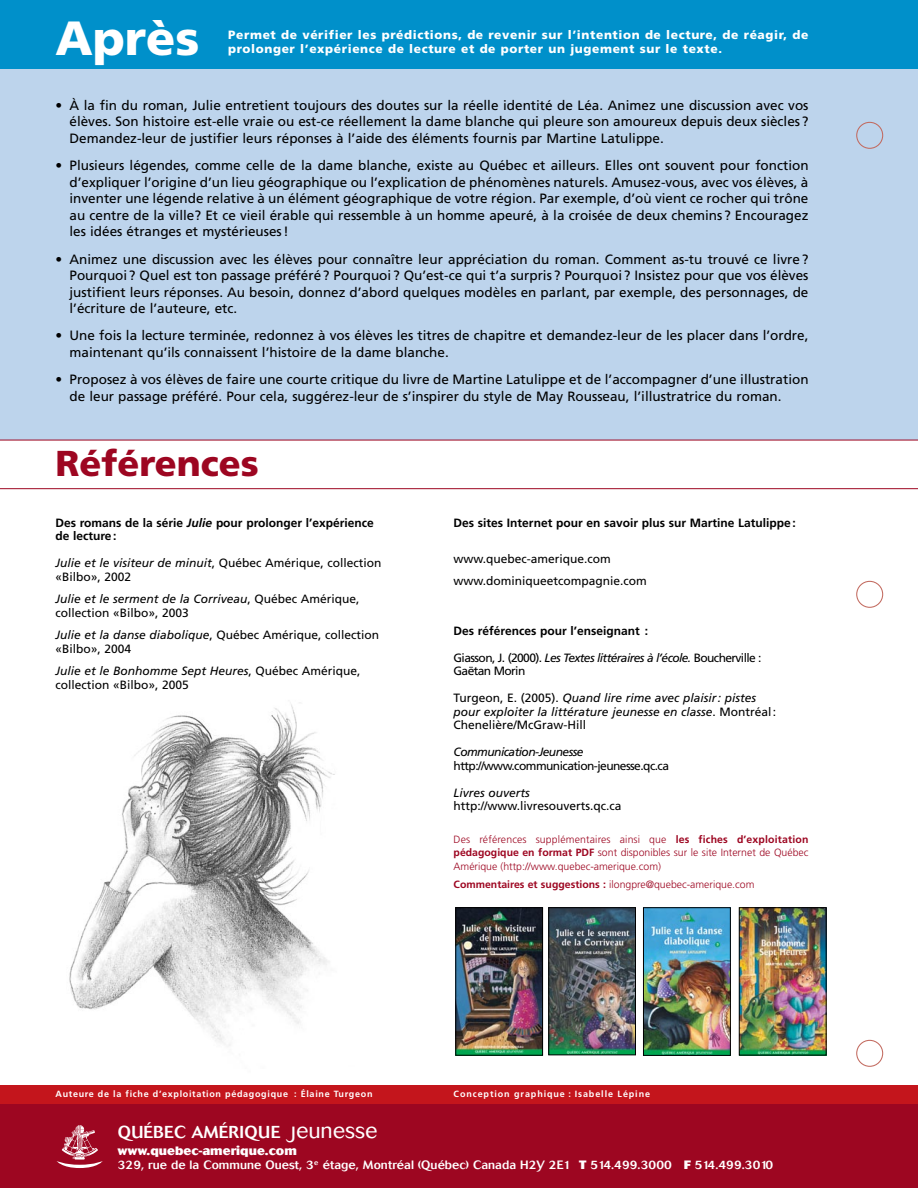
<style>
.page{position:relative;width:918px;height:1188px;background:#fff}
.page>*{position:absolute;margin:0;border:0;box-sizing:border-box;transform-origin:0 0}
.t1{font:900 48px "Frutiger";color:#fff}
.t2{font:900 36px "Frutiger";color:#9d0621}
.t3{font:500 17.1px "Cosmos";letter-spacing:.02em;color:#fff}
.t4{font:13.5px/16.5px "Frutiger";color:#000;text-align:justify}
.t5{font:12px/13.5px "Frutiger";color:#000}
.t6{font:700 12px/13.5px "Frutiger";color:#000}
.t7{font:900 12px "Frutiger";letter-spacing:.05em;color:#fff}
.t8{font:italic 12px/13.5px "Frutiger";color:#000}
.t9{font:500 12px/14.4px "Cosmos";letter-spacing:.005em;color:#fff}
.t10{font:12px/13.5px "Frutiger";letter-spacing:-.05em;color:#000}
.t11{font:12px "Frutiger";letter-spacing:-.045em;color:#000}
.t12{font:italic 12px "Frutiger";letter-spacing:-.045em;color:#000}
.t13{font:300 10.5px/13.5px "Frutiger";color:#9d0621;text-align:justify}
.t14{font:700 9px "Frutiger";letter-spacing:.075em;color:#fff}
.t15{font:700 9px "Frutiger";letter-spacing:.1em;color:#fff}
.s1{font-style:italic}
.s2{font-style:normal}
.s3{font-weight:700}
.s4{font-weight:300;font-size:21.75px}
.s5{font-weight:800}
</style>
<div class="page">
<div style="left:0;top:58px;width:918px;height:573px;background:#bdd4ec"></div>
<div style="left:0;top:440px;width:918px;height:485px;background:#fff"></div>
<div style="left:0;top:1087px;width:918px;height:101px;background:#9d0621"></div>
<svg style="left:57px;top:1125px;width:46px;height:43px"></svg>
<div style="left:0;top:1086px;width:918px;height:18px;background:#c4151c"></div>
<img style="left:69px;top:702px;width:266px;height:344px">
<div style="left:0;top:0;width:918px;height:69px;background:#0090ca"></div>
<svg style="left:0;top:440px;width:918px;height:49px"></svg>
<img style="left:458px;top:910px;width:83px;height:143px">
<div style="left:456px;top:908px;width:87px;height:147px;border:1px solid #000"></div>
<img style="left:551px;top:910px;width:83px;height:143px">
<div style="left:549px;top:908px;width:87px;height:147px;border:1px solid #000"></div>
<img style="left:645px;top:910px;width:84px;height:144px">
<div style="left:643px;top:908px;width:88px;height:148px;border:1px solid #000"></div>
<img style="left:741px;top:910px;width:83px;height:143px">
<div style="left:739px;top:908px;width:87px;height:147px;border:1px solid #000"></div>
<div style="left:856px;top:1040px;width:27px;height:27px;border:1px solid #c2695e;border-radius:50%"></div>
<div style="left:856px;top:581px;width:27px;height:27px;border:1px solid #c2695e;border-radius:50%"></div>
<div style="left:856px;top:122px;width:27px;height:27px;border:1px solid #c2695e;border-radius:50%"></div>
<h1 class="t1" style="left:56px;top:9px;width:146px">Après</h1>
<p class="t7" style="left:228px;top:27px;width:582px">Permet de vérifier les prédictions, de revenir sur l’intention de lecture, de réagir, de</p>
<p class="t7" style="left:228px;top:42px;width:495px">prolonger l’expérience de lecture et de porter un jugement sur le texte.</p>
<p class="t4" style="left:70px;top:97px;width:740px;text-indent:-14px">• À la fin du roman, Julie entretient toujours des doutes sur la réelle identité de Léa. Animez une discussion avec vos élèves. Son histoire est-elle vraie ou est-ce réellement la dame blanche qui pleure son amoureux depuis deux siècles?<br>Demandez-leur de justifier leurs réponses à l’aide des éléments fournis par Martine Latulippe.</p>
<p class="t4" style="left:70px;top:157px;width:741px;text-indent:-14px">• Plusieurs légendes, comme celle de la dame blanche, existe au Québec et ailleurs. Elles ont souvent pour fonction d’expliquer l’origine d’un lieu géographique ou l’explication de phénomènes naturels. Amusez-vous, avec vos élèves, à inventer une légende relative à un élément géographique de votre région. Par exemple, d’où vient ce rocher qui trône au centre de la ville? Et ce vieil érable qui ressemble à un homme apeuré, à la croisée de deux chemins? Encouragez les idées étranges et mystérieuses!</p>
<p class="t4" style="left:70px;top:250px;width:740px;text-indent:-14px">• Animez une discussion avec les élèves pour connaître leur appréciation du roman. Comment as-tu trouvé ce livre?<br>Pourquoi ? Quel est ton passage préféré? Pourquoi ? Qu’est-ce qui t’a surpris ? Pourquoi ? Insistez pour que vos élèves justifient leurs réponses. Au besoin, donnez d’abord quelques modèles en parlant, par exemple, des personnages, de l’écriture de l’auteure, etc.</p>
<p class="t4" style="left:70px;top:327px;width:740px;text-indent:-14px">• Une fois la lecture terminée, redonnez à vos élèves les titres de chapitre et demandez-leur de les placer dans l’ordre, maintenant qu’ils connaissent l’histoire de la dame blanche.</p>
<p class="t4" style="left:70px;top:371px;width:741px;text-indent:-14px">• Proposez à vos élèves de faire une courte critique du livre de Martine Latulippe et de l’accompagner d’une illustration de leur passage préféré. Pour cela, suggérez-leur de s’inspirer du style de May Rousseau, l’illustratrice du roman.</p>
<h2 class="t2" style="left:56px;top:441px;width:205px">Références</h2>
<p class="t6" style="left:56px;top:516px;width:320px">Des romans de la série <span class="s1">Julie</span> pour prolonger l’expérience de lecture:</p>
<p class="t5" style="left:56px;top:556px;width:328px"><span class="s1">Julie et le visiteur de minuit</span>, Québec Amérique, collection «Bilbo», 2002</p>
<p class="t5" style="left:56px;top:592px;width:306px"><span class="s1">Julie et le serment de la Corriveau</span>, Québec Amérique, collection «Bilbo», 2003</p>
<p class="t5" style="left:56px;top:628px;width:325px"><span class="s1">Julie et la danse diabolique</span>, Québec Amérique, collection «Bilbo», 2004</p>
<p class="t5" style="left:56px;top:664px;width:307px"><span class="s1">Julie et le Bonhomme Sept Heures</span>, Québec Amérique, collection «Bilbo», 2005</p>
<p class="t6" style="left:454px;top:516px;width:344px">Des sites I nternet pour en savoir plus sur Martine Latulippe:</p>
<p class="t5" style="left:454px;top:547px;width:195px;line-height:22.5px">www.quebec-amerique.com www.dominiqueetcompagnie.com</p>
<p class="t6" style="left:454px;top:624px;width:196px">Des références pour l’enseignant :</p>
<p class="t10" style="left:454px;top:651px;width:310px">Giasson, J. (2000). <span class="s1">Les Textes littéraires à l’école.</span> Boucherville :<br>Gaëtan Morin</p>
<p class="t8" style="left:454px;top:691px;width:324px"><span class="s2">Turgeon, E. (2005).</span> Quand lire rime avec plaisir: pistes pour exploiter la littérature jeunesse en classe<span class="s2">. Montréal:<br>Chenelière/McGraw-Hill</span></p>
<p class="t12" style="left:454px;top:745px;width:132px">Communication-Jeunesse</p>
<p class="t11" style="left:454px;top:758px;width:217px">http://www.communication-jeunesse.qc.ca</p>
<p class="t8" style="left:454px;top:786px;width:78px">Livres ouverts</p>
<p class="t5" style="left:454px;top:799px;width:170px">http://www.livresouverts.qc.ca</p>
<p class="t13" style="left:454px;top:832px;width:356px">Des références supplémentaires ainsi que <span class="s3">les fiches d’exploitation pédagogique en format PDF</span> sont disponibles sur le site Internet de Québec Amérique (http://www.quebec-amerique.com)</p>
<p class="t13" style="left:454px;top:878px;width:302px"><span class="s3">Commentaires et suggestions :</span> ilongpre@quebec-amerique.com</p>
<p class="t14" style="left:56px;top:1088px;width:319px">Auteure de la fiche d’exploitation pédagogique : Élaine Turgeon</p>
<p class="t15" style="left:454px;top:1088px;width:198px">Conception graphique : Isabelle Lépine</p>
<p class="t3" style="left:118px;top:1123px;width:261px">QUÉBEC AMÉRIQUE <span class="s4">Jeunesse</span></p>
<p class="t9" style="left:118px;top:1144px;width:657px"><span class="s5">www.quebec-amerique.com<br></span>329, rue de la Commune Ouest, 3<sup>e</sup> étage, Montréal (Québec) Canada H2Y 2E1 <span class="s5">T</span> 514.499.3000 <span class="s5">F</span> 514.499.3010</p>
</div>
